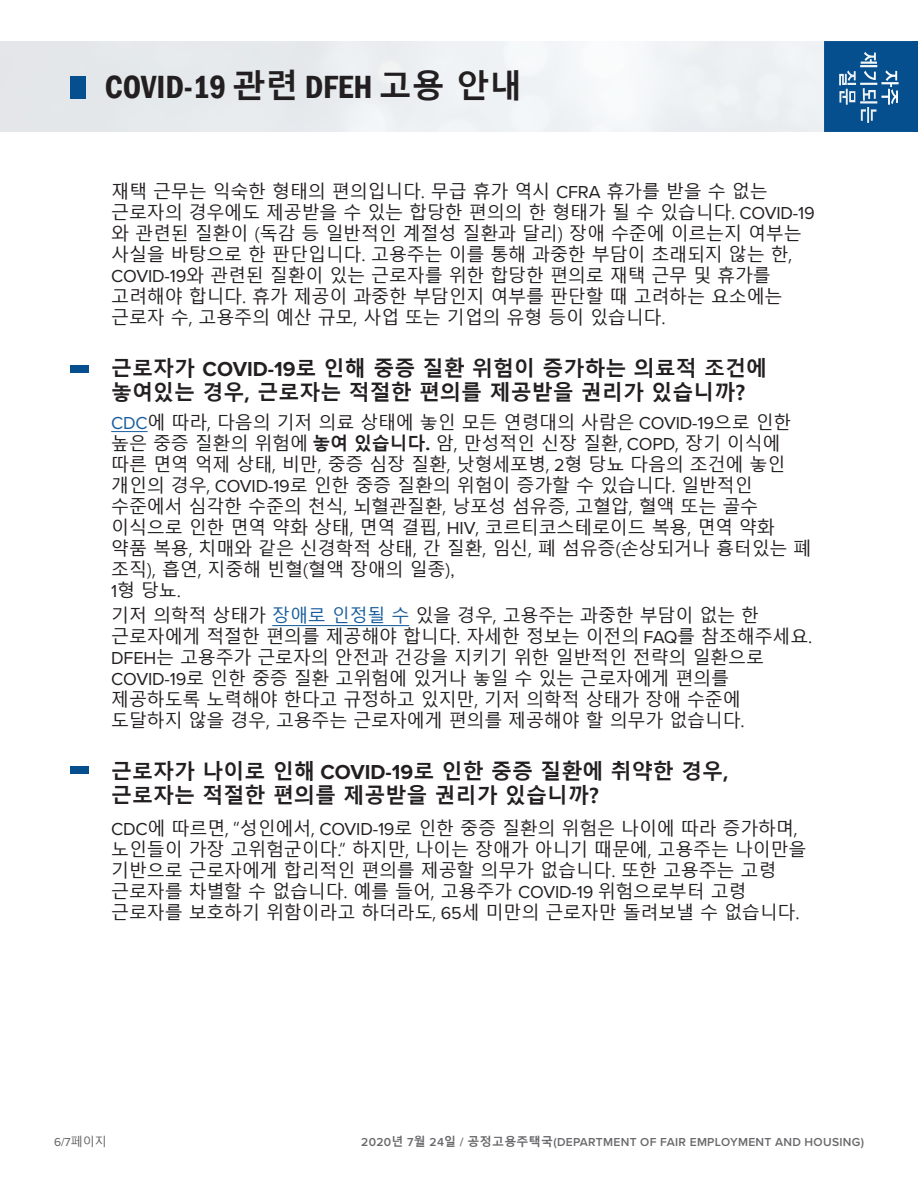
<style>
.page{position:relative;width:918px;height:1188px;background:#fff}
.page>*{position:absolute;margin:0;border:0;box-sizing:border-box;transform-origin:0 0}
.t1{font:600 condensed 33px "Franklin Gothic";color:#231f20}
.t2{font:700 21px/24px "Malgun Gothic";color:#231f20}
.t3{font:18px/21px "Malgun Gothic";letter-spacing:-.01em;color:#231f20}
.t4{font:600 12px "Proxima Nova";letter-spacing:.025em;color:#69696c}
.t5{font:12px "Proxima Nova";color:#5f5f62}
.s1{font-family:"Malgun Gothic";font-weight:700;font-stretch:normal}
.s2{font-family:"Proxima Nova"}
.s3{font-family:"Proxima Nova";color:#175d9e}
.s4{font-weight:700}
.s5{color:#175d9e}
.s6{font-family:"Malgun Gothic"}
.s7{font-family:"Malgun Gothic";font-weight:700}
</style>
<div class="page">
<div style="left:0;top:41px;width:918px;height:91px;background:#ebeff2"></div>
<div style="left:70px;top:365px;width:19px;height:8px;background:#064f8e"></div>
<div style="left:70px;top:767px;width:19px;height:7px;background:#064f8e"></div>
<hr style="left:111px;top:431px;width:37px;height:1px;background:#175d9e">
<hr style="left:272px;top:625px;width:137px;height:1px;background:#175d9e">
<div style="left:70px;top:76px;width:16px;height:22px;background:#064f8e"></div>
<svg style="left:824px;top:41px;width:94px;height:91px"></svg>
<p class="t1" style="left:105px;top:65px;width:419px">COVID-19 <span class="s1">관련</span> DFEH <span class="s1">고용 안내</span></p>
<p class="t3" style="left:111px;top:181px;width:705px">재택 근무는 익숙한 형태의 편의입니다. 무급 휴가 역시 <span class="s2">CFRA</span> 휴가를 받을 수 없는 근로자의 경우에도 제공받을 수 있는 합당한 편의의 한 형태가 될 수 있습니다. <span class="s2">COVID-19 </span>와 관련된 질환이 (독감 등 일반적인 계절성 질환과 달리) 장애 수준에 이르는지 여부는 사실을 바탕으로 한 판단입니다. 고용주는 이를 통해 과중한 부담이 초래되지 않는 한, <span class="s2">COVID-19</span>와 관련된 질환이 있는 근로자를 위한 합당한 편의로 재택 근무 및 휴가를 고려해야 합니다. 휴가 제공이 과중한 부담인지 여부를 판단할 때 고려하는 요소에는 근로자 수, 고용주의 예산 규모, 사업 또는 기업의 유형 등이 있습니다.</p>
<p class="t2" style="left:111px;top:357px;width:658px">근로자가 <span class="s2">COVID-19</span>로 인해 중증 질환 위험이 증가하는 의료적 조건에 놓여있는 경우, 근로자는 적절한 편의를 제공받을 권리가 있습니까?</p>
<p class="t3" style="left:111px;top:412px;width:702px"><span class="s3">CDC</span>에 따라, 다음의 기저 의료 상태에 놓인 모든 연령대의 사람은 <span class="s2">COVID-19</span>으로 인한 높은 중증 질환의 위험에 <span class="s4">놓여 있습니다</span> 암<span class="s4">.</span> , 만성적인 신장 질환, <span class="s2">COPD</span>, 장기 이식에 따른 면역 억제 상태, 비만, 중증 심장 질환, 낫형세포병 형<span class="s2">2</span>, 당뇨 다음의 조건에 놓인 개인의 경우, <span class="s2">COVID-19</span>로 인한 중증 질환의 위험이 증가할 수 있습니다. 일반적인 수준에서 심각한 수준의 천식, 뇌혈관질환, 낭포성 섬유증, 고혈압, 혈액 또는 골수 이식으로 인한 면역 약화 상태, 면역 결핍, <span class="s2">HIV</span>, 코르티코스테로이드 복용, 면역 약화 약품 복용, 치매와 같은 신경학적 상태 간, 질환, 임신 폐, 섬유증(손상되거나 흉터있는 폐 조직 ,) 흡연, 지중해 빈혈(혈액 장애의 일종 <span class="s2">,</span>(<br>형<span class="s2">1</span> 당뇨.</p>
<p class="t3" style="left:111px;top:605px;width:702px">기저 의학적 상태가 <span class="s5">장애로 인정될 수</span> 있을 경우, 고용주는 과중한 부담이 없는 한 근로자에게 적절한 편의를 제공해야 합니다. 자세한 정보는 이전의 <span class="s2">FAQ</span>를 참조해주세요.<br><span class="s2">DFEH</span>는 고용주가 근로자의 안전과 건강을 지키기 위한 일반적인 전략의 일환으로 <span class="s2">COVID-19</span>로 인한 중증 질환 고위험에 있거나 놓일 수 있는 근로자에게 편의를 제공하도록 노력해야 한다고 규정하고 있지만, 기저 의학적 상태가 장애 수준에 도달하지 않을 경우, 고용주는 근로자에게 편의를 제공해야 할 의무가 없습니다.</p>
<p class="t2" style="left:111px;top:760px;width:619px">근로자가 나이로 인해 <span class="s2">COVID-19</span>로 인한 중증 질환에 취약한 경우, 근로자는 적절한 편의를 제공받을 권리가 있습니까?</p>
<p class="t3" style="left:111px;top:818px;width:697px"><span class="s2">CDC</span>에 따르면 “, 성인에서, <span class="s2">COVID-19</span>로 인한 중증 질환의 위험은 나이에 따라 증가하며, 노인들이 가장 고위험군이다” . 하지만, 나이는 장애가 아니기 때문에, 고용주는 나이만을 기반으로 근로자에게 합리적인 편의를 제공할 의무가 없습니다. 또한 고용주는 고령 근로자를 차별할 수 없습니다. 예를 들어, 고용주가 <span class="s2">COVID-19</span> 위험으로부터 고령 근로자를 보호하기 위함이라고 하더라도, <span class="s2">65</span>세 미만의 근로자만 돌려보낼 수 없습니다.</p>
<p class="t5" style="left:54px;top:1133px;width:54px">6/7<span class="s6">페이지</span></p>
<p class="t4" style="left:361px;top:1133px;width:504px">2020<span class="s7">년 월</span>7 24<span class="s7">일</span> / <span class="s7">공정고용주택국</span>(DEPARTMENT OF FAIR EMPLOYMENT AND HOUSING(</p>
</div>
